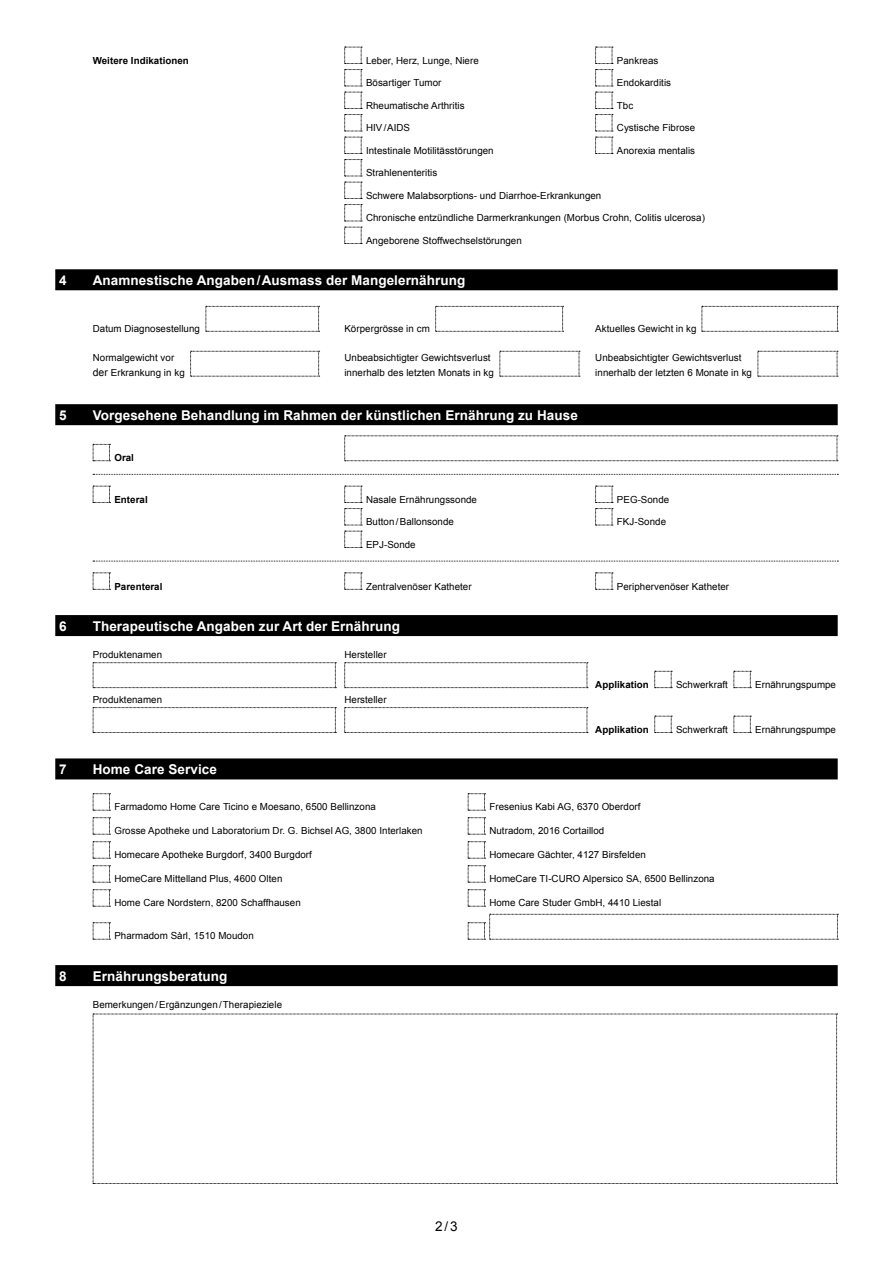
<style>
.page{position:relative;width:893px;height:1263px;background:#fff}
.page>*{position:absolute;margin:0;border:0;box-sizing:border-box;transform-origin:0 0}
.t1{font:700 13.5px "Arial";letter-spacing:.005em;color:#fff}
.t2{font:13.5px "Arial";color:#000}
.t3{font:9.75px "Arial";letter-spacing:.005em;color:#000}
.t4{font:700 9.75px "Arial";letter-spacing:.005em;color:#000}
.s1{font-size:10.5px}
</style>
<div class="page">
<div style="left:55px;top:269px;width:783px;height:21px;background:#000"></div>
<div style="left:55px;top:404px;width:783px;height:21px;background:#000"></div>
<svg style="left:93px;top:474px;width:745px;height:1px"></svg>
<svg style="left:93px;top:561px;width:745px;height:1px"></svg>
<div style="left:55px;top:615px;width:783px;height:21px;background:#000"></div>
<div style="left:55px;top:758px;width:783px;height:21px;background:#000"></div>
<div style="left:55px;top:965px;width:783px;height:21px;background:#000"></div>
<svg style="left:595px;top:47px;width:18px;height:107px"></svg>
<svg style="left:344px;top:47px;width:18px;height:197px"></svg>
<svg style="left:206px;top:306px;width:114px;height:26px"></svg>
<svg style="left:435px;top:306px;width:129px;height:26px"></svg>
<svg style="left:702px;top:306px;width:136px;height:26px"></svg>
<svg style="left:190px;top:351px;width:130px;height:26px"></svg>
<svg style="left:500px;top:351px;width:80px;height:26px"></svg>
<svg style="left:758px;top:351px;width:80px;height:26px"></svg>
<svg style="left:93px;top:444px;width:17px;height:17px"></svg>
<svg style="left:344px;top:435px;width:494px;height:26px"></svg>
<svg style="left:93px;top:486px;width:17px;height:17px"></svg>
<svg style="left:595px;top:486px;width:18px;height:40px"></svg>
<svg style="left:344px;top:486px;width:18px;height:62px"></svg>
<svg style="left:93px;top:573px;width:17px;height:17px"></svg>
<svg style="left:344px;top:573px;width:18px;height:17px"></svg>
<svg style="left:595px;top:573px;width:18px;height:17px"></svg>
<svg style="left:93px;top:662px;width:243px;height:26px"></svg>
<svg style="left:344px;top:662px;width:244px;height:26px"></svg>
<svg style="left:654px;top:671px;width:18px;height:17px"></svg>
<svg style="left:734px;top:671px;width:17px;height:17px"></svg>
<svg style="left:93px;top:707px;width:243px;height:26px"></svg>
<svg style="left:344px;top:707px;width:244px;height:26px"></svg>
<svg style="left:654px;top:716px;width:18px;height:17px"></svg>
<svg style="left:734px;top:716px;width:17px;height:17px"></svg>
<svg style="left:93px;top:793px;width:17px;height:18px"></svg>
<svg style="left:468px;top:793px;width:17px;height:18px"></svg>
<svg style="left:93px;top:817px;width:17px;height:18px"></svg>
<svg style="left:468px;top:817px;width:17px;height:18px"></svg>
<svg style="left:93px;top:841px;width:17px;height:18px"></svg>
<svg style="left:468px;top:841px;width:17px;height:18px"></svg>
<svg style="left:93px;top:865px;width:17px;height:18px"></svg>
<svg style="left:468px;top:865px;width:17px;height:18px"></svg>
<svg style="left:93px;top:889px;width:17px;height:18px"></svg>
<svg style="left:468px;top:889px;width:17px;height:18px"></svg>
<svg style="left:93px;top:922px;width:17px;height:18px"></svg>
<svg style="left:468px;top:914px;width:370px;height:26px"></svg>
<svg style="left:93px;top:1014px;width:745px;height:170px"></svg>
<p class="t4" style="left:93px;top:54px;width:98px">Weitere Indikationen</p>
<p class="t3" style="left:366px;top:54px;width:114px">Leber, Herz, Lunge, Niere</p>
<p class="t3" style="left:617px;top:54px;width:43px">Pankreas</p>
<p class="t3" style="left:366px;top:76px;width:77px">Bösartiger Tumor</p>
<p class="t3" style="left:617px;top:76px;width:56px">Endokarditis</p>
<p class="t3" style="left:366px;top:99px;width:100px">Rheumatische Arthritis</p>
<p class="t3" style="left:617px;top:99px;width:18px">Tbc</p>
<p class="t3" style="left:366px;top:121px;width:46px">HIV/AIDS</p>
<p class="t3" style="left:617px;top:121px;width:80px">Cystische Fibrose</p>
<p class="t3" style="left:366px;top:144px;width:129px">Intestinale Motilitässtörungen</p>
<p class="t3" style="left:617px;top:144px;width:80px">Anorexia mentalis</p>
<p class="t3" style="left:366px;top:166px;width:73px">Strahlenenteritis</p>
<p class="t3" style="left:366px;top:189px;width:237px">Schwere Malabsorptions- und Diarrhoe-Erkrankungen</p>
<p class="t3" style="left:366px;top:211px;width:340px">Chronische entzündliche Darmerkrankungen (Morbus Crohn, Colitis ulcerosa)</p>
<p class="t3" style="left:366px;top:234px;width:157px">Angeborene Stoffwechselstörungen</p>
<h1 class="t1" style="left:59px;top:271px;width:9px">4</h1>
<h1 class="t1" style="left:93px;top:271px;width:374px">Anamnestische Angaben/Ausmass der Mangelernährung</h1>
<p class="t3" style="left:93px;top:322px;width:109px">Datum Diagnosestellung</p>
<p class="t3" style="left:344px;top:322px;width:87px">Körpergrösse in cm</p>
<p class="t3" style="left:595px;top:322px;width:103px">Aktuelles Gewicht in kg</p>
<p class="t3" style="left:93px;top:352px;width:83px">Normalgewicht vor</p>
<p class="t3" style="left:344px;top:352px;width:148px">Unbeabsichtigter Gewichtsverlust</p>
<p class="t3" style="left:595px;top:352px;width:148px">Unbeabsichtigter Gewichtsverlust</p>
<p class="t3" style="left:93px;top:367px;width:93px"><span class="s1">der</span> Erkrankung in kg</p>
<p class="t3" style="left:344px;top:367px;width:151px">innerhalb des letzten Monats in kg</p>
<p class="t3" style="left:595px;top:367px;width:158px">innerhalb der letzten 6 Monate in kg</p>
<h1 class="t1" style="left:59px;top:406px;width:9px">5</h1>
<h1 class="t1" style="left:93px;top:406px;width:487px">Vorgesehene Behandlung im Rahmen der künstlichen Ernährung zu Hause</h1>
<p class="t4" style="left:114px;top:451px;width:21px">Oral</p>
<p class="t4" style="left:114px;top:493px;width:35px">Enteral</p>
<p class="t3" style="left:366px;top:493px;width:113px">Nasale Ernährungssonde</p>
<p class="t3" style="left:617px;top:493px;width:54px">PEG-Sonde</p>
<p class="t3" style="left:366px;top:515px;width:89px">Button/Ballonsonde</p>
<p class="t3" style="left:617px;top:515px;width:51px">FKJ-Sonde</p>
<p class="t3" style="left:366px;top:538px;width:51px">EPJ-Sonde</p>
<p class="t4" style="left:114px;top:580px;width:50px">Parenteral</p>
<p class="t3" style="left:366px;top:580px;width:107px">Zentralvenöser Katheter</p>
<p class="t3" style="left:617px;top:580px;width:114px">Periphervenöser Katheter</p>
<h1 class="t1" style="left:59px;top:617px;width:9px">6</h1>
<h1 class="t1" style="left:93px;top:617px;width:309px">Therapeutische Angaben zur Art der Ernährung</h1>
<p class="t3" style="left:93px;top:648px;width:71px">Produktenamen</p>
<p class="t3" style="left:344px;top:648px;width:44px">Hersteller</p>
<p class="t4" style="left:595px;top:678px;width:55px">Applikation</p>
<p class="t3" style="left:676px;top:678px;width:53px">Schwerkraft</p>
<p class="t3" style="left:755px;top:678px;width:82px">Ernährungspumpe</p>
<p class="t3" style="left:93px;top:693px;width:71px">Produktenamen</p>
<p class="t3" style="left:344px;top:693px;width:44px">Hersteller</p>
<p class="t4" style="left:595px;top:723px;width:55px">Applikation</p>
<p class="t3" style="left:676px;top:723px;width:53px">Schwerkraft</p>
<p class="t3" style="left:755px;top:723px;width:82px">Ernährungspumpe</p>
<h1 class="t1" style="left:59px;top:761px;width:9px">7</h1>
<h1 class="t1" style="left:93px;top:761px;width:126px">Home Care Service</h1>
<p class="t3" style="left:114px;top:801px;width:263px">Farmadomo Home Care Ticino e Moesano, 6500 Bellinzona</p>
<p class="t3" style="left:489px;top:801px;width:153px">Fresenius Kabi AG, 6370 Oberdorf</p>
<p class="t3" style="left:114px;top:825px;width:310px">Grosse Apotheke und Laboratorium Dr. G. Bichsel AG, 3800 Interlaken</p>
<p class="t3" style="left:489px;top:825px;width:116px">Nutradom, 2016 Cortaillod</p>
<p class="t3" style="left:114px;top:849px;width:199px">Homecare Apotheke Burgdorf, 3400 Burgdorf</p>
<p class="t3" style="left:489px;top:849px;width:158px">Homecare Gächter, 4127 Birsfelden</p>
<p class="t3" style="left:114px;top:873px;width:170px">HomeCare Mittelland Plus, 4600 Olten</p>
<p class="t3" style="left:489px;top:873px;width:227px">HomeCare TI-CURO Alpersico SA, 6500 Bellinzona</p>
<p class="t3" style="left:114px;top:897px;width:188px">Home Care Nordstern, 8200 Schaffhausen</p>
<p class="t3" style="left:489px;top:897px;width:173px">Home Care Studer GmbH, 4410 Liestal</p>
<p class="t3" style="left:114px;top:930px;width:141px">Pharmadom Sàrl, 1510 Moudon</p>
<h1 class="t1" style="left:59px;top:967px;width:9px">8</h1>
<h1 class="t1" style="left:93px;top:967px;width:136px">Ernährungsberatung</h1>
<p class="t3" style="left:93px;top:998px;width:191px">Bemerkungen/Ergänzungen/Therapieziele</p>
<h1 class="t2" style="left:435px;top:1217px;width:24px">2/3</h1>
</div>
